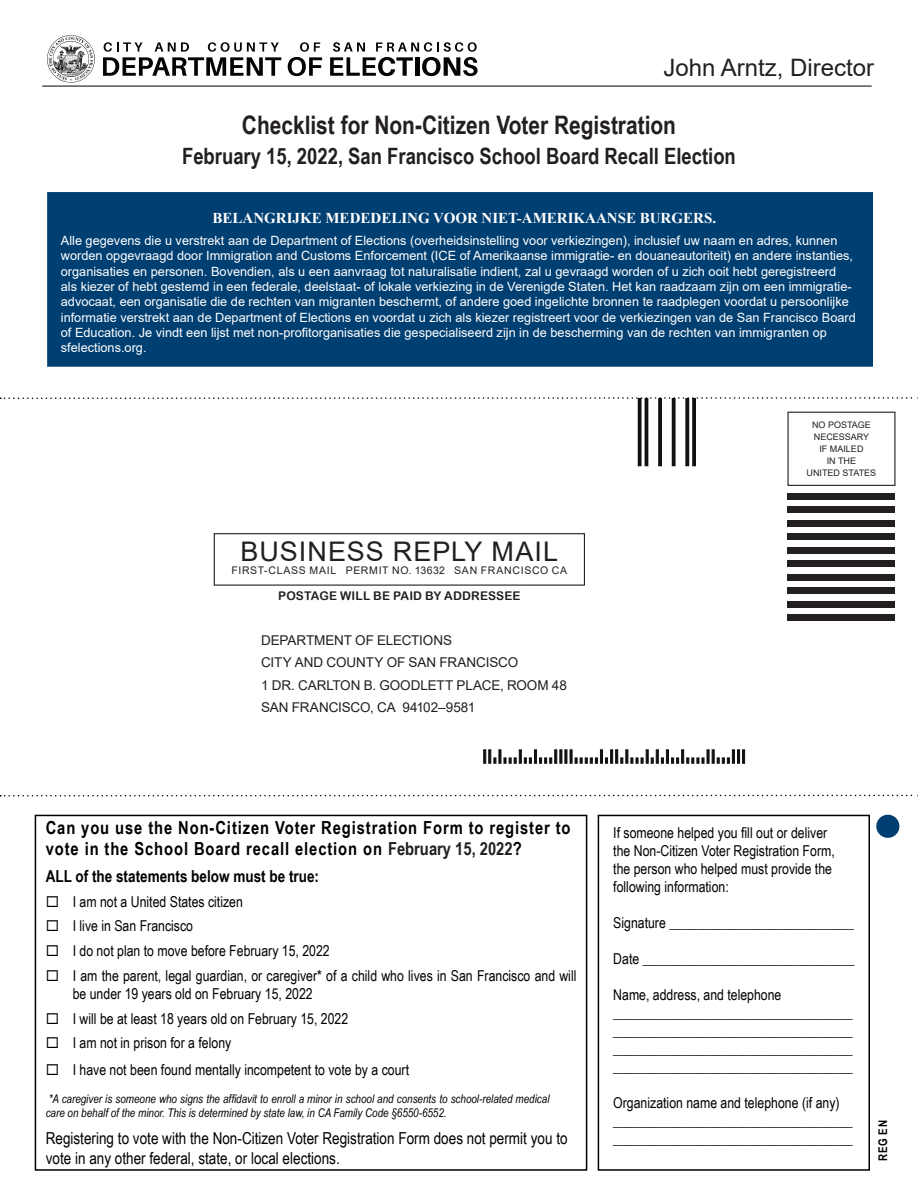
<style>
.page{position:relative;width:918px;height:1188px;background:#fff}
.page>*{position:absolute;margin:0;border:0;box-sizing:border-box;transform-origin:0 0}
.t1{font:27px "Arial";letter-spacing:.04em;color:#231f20}
.t2{font:700 25.5px "Arial Narrow";color:#231f20}
.t3{font:24px "Arial";color:#231f20}
.t4{font:700 22.5px "Arial Narrow";color:#231f20}
.t5{font:700 18px/21.6px "Arial Narrow";letter-spacing:.05em;color:#000}
.t6{font:16.5px/19.8px "Arial Narrow";color:#000}
.t7{font:700 16.5px "Arial Narrow";color:#000}
.t8{font:15px/18px "Arial Narrow";color:#000}
.t9{font:700 15px "Times New Roman";color:#fff}
.t10{font:13.5px "Arial";letter-spacing:-.01em;color:#231f20}
.t11{font:12.75px/15.3px "Arial";color:#fff}
.t12{font:italic 12px/14.4px "Arial Narrow";color:#000}
.t13{font:12px "Arial Rounded MT Bold";letter-spacing:.015em;color:#231f20}
.t14{font:700 12px "Arial Narrow";color:#000}
.t15{font:10.5px "Arial";letter-spacing:.065em;color:#231f20}
.t16{font:9px "Arial";color:#231f20}
.s1{color:#231f20}
</style>
<div class="page">
<div style="left:47px;top:192px;width:826px;height:175px;background:#003f72;border:2px solid #003f72"></div>
<svg style="left:484px;top:750px;width:261px;height:13px"></svg>
<div style="left:638px;top:398px;width:3px;height:68px;border:1px solid #121112"></div>
<div style="left:645px;top:398px;width:3px;height:68px;border:1px solid #121112"></div>
<div style="left:658px;top:398px;width:4px;height:68px;border:1px solid #121112"></div>
<div style="left:672px;top:398px;width:3px;height:68px;border:1px solid #121112"></div>
<div style="left:685px;top:398px;width:4px;height:68px;border:1px solid #121112"></div>
<div style="left:692px;top:398px;width:4px;height:68px;border:1px solid #121112"></div>
<div style="left:788px;top:493px;width:108px;height:7px;background:#231f20"></div>
<div style="left:787px;top:412px;width:108px;height:74px;border:1px solid #231f20"></div>
<div style="left:788px;top:507px;width:108px;height:6px;background:#231f20"></div>
<div style="left:788px;top:520px;width:108px;height:7px;background:#231f20"></div>
<div style="left:788px;top:534px;width:108px;height:6px;background:#231f20"></div>
<div style="left:788px;top:547px;width:108px;height:7px;background:#231f20"></div>
<div style="left:788px;top:561px;width:108px;height:6px;background:#231f20"></div>
<div style="left:788px;top:574px;width:108px;height:7px;background:#231f20"></div>
<div style="left:788px;top:588px;width:108px;height:6px;background:#231f20"></div>
<div style="left:788px;top:601px;width:108px;height:7px;background:#231f20"></div>
<div style="left:788px;top:615px;width:108px;height:6px;background:#231f20"></div>
<div style="left:214px;top:533px;width:371px;height:53px;border:1px solid #231f20"></div>
<div style="left:35px;top:815px;width:552px;height:356px;border:2px solid #000"></div>
<div style="left:598px;top:815px;width:272px;height:356px;border:2px solid #000"></div>
<div style="left:876px;top:815px;width:23px;height:23px;background:#003f72;border-radius:50%"></div>
<svg style="left:0;top:397px;width:918px;height:2px"></svg>
<svg style="left:0;top:795px;width:918px;height:2px"></svg>
<hr style="left:42px;top:86px;width:830px;height:1px;background:#000">
<svg style="left:103px;top:42px;width:178px;height:34px"></svg>
<svg style="left:288px;top:42px;width:34px;height:34px"></svg>
<svg style="left:330px;top:42px;width:148px;height:34px"></svg>
<svg style="left:47px;top:35px;width:48px;height:48px"></svg>
<p class="t3" style="left:664px;top:51px;width:212px">John Arntz, Director</p>
<p class="t2" style="left:242px;top:106px;width:436px">Checklist for Non-Citizen Voter Registration</p>
<p class="t4" style="left:182px;top:140px;width:555px">February 15, 2022, San Francisco School Board Recall Election</p>
<p class="t9" style="left:213px;top:207px;width:505px">BELANGRIJKE MEDEDELING VOOR NIET-AMERIKAANSE BURGERS.</p>
<p class="t11" style="left:61px;top:233px;width:797px">Alle gegevens die u verstrekt aan de Department of Elections (overheidsinstelling voor verkiezingen), inclusief uw naam en adres, kunnen worden opgevraagd door Immigration and Customs Enforcement (ICE of Amerikaanse immigratie- en douaneautoriteit) en andere instanties, organisaties en personen. Bovendien, als u een aanvraag tot naturalisatie indient, zal u gevraagd worden of u zich ooit hebt geregistreerd<br>als kiezer of hebt gestemd in een federale, deelstaat- of lokale verkiezing in de Verenigde Staten. Het kan raadzaam zijn om een immigratie&shy;advocaat, een organisatie die de rechten van migranten beschermt, of andere goed ingelichte bronnen te raadplegen voordat u persoonlijke informatie verstrekt aan de Department of Elections en voordat u zich als kiezer registreert voor de verkiezingen van de San Francisco Board of Education. Je vindt een lijst met non-profitorganisaties die gespecialiseerd zijn in de bescherming van de rechten van immigranten op sfelections.org.</p>
<p class="t1" style="left:240px;top:533px;width:319px">BUSINESS REPLY MAIL</p>
<p class="t15" style="left:232px;top:563px;width:337px">FIRST-CLASS MAIL PERMIT NO. 13632 SAN FRANCISCO CA</p>
<p class="t13" style="left:278px;top:588px;width:244px">POSTAGE WILL BE PAID BY ADDRESSEE</p>
<p class="t10" style="left:261px;top:631px;width:193px">DEPARTMENT OF ELECTIONS</p>
<p class="t10" style="left:261px;top:653px;width:259px">CITY AND COUNTY OF SAN FRANCISCO</p>
<p class="t10" style="left:261px;top:676px;width:307px">1 DR. CARLTON B. GOODLETT PLACE, ROOM 48</p>
<p class="t10" style="left:261px;top:698px;width:216px">SAN FRANCISCO, CA 94102–9581</p>
<p class="t16" style="left:812px;top:419px;width:60px">NO POSTAGE</p>
<p class="t16" style="left:814px;top:431px;width:57px">NECESSARY</p>
<p class="t16" style="left:819px;top:443px;width:46px">IF MAILED</p>
<p class="t16" style="left:827px;top:455px;width:31px">IN THE</p>
<p class="t16" style="left:807px;top:467px;width:71px">UNITED STATES</p>
<p class="t5" style="left:46px;top:816px;width:526px">Can you use the Non-Citizen Voter Registration Form to register to vote in the School Board recall election on <span class="s1">February 15, 2022</span>?</p>
<p class="t7" style="left:46px;top:864px;width:275px">ALL of the statements below must be true:</p>
<p class="t8" style="left:73px;top:892px;width:172px">I am not a United States citizen</p>
<p class="t8" style="left:73px;top:917px;width:122px">I live in San Francisco</p>
<p class="t8" style="left:73px;top:941px;width:259px">I do not plan to move before February 15, 2022</p>
<p class="t8" style="left:73px;top:966px;width:505px">I am the parent, legal guardian, or caregiver* of a child who lives in San Francisco and will be under 19 years old on February 15, 2022</p>
<p class="t8" style="left:73px;top:1009px;width:277px">I will be at least 18 years old on February 15, 2022</p>
<p class="t8" style="left:73px;top:1034px;width:160px">I am not in prison for a felony</p>
<p class="t8" style="left:73px;top:1060px;width:338px">I have not been found mentally incompetent to vote by a court</p>
<p class="t12" style="left:46px;top:1091px;width:505px">*A caregiver is someone who signs the affidavit to enroll a minor in school and consents to school-related medical care on behalf of the minor. This is determined by state law, in CA Family Code §6550-6552.</p>
<p class="t6" style="left:46px;top:1127px;width:523px">Registering to vote with the Non-Citizen Voter Registration Form does not permit you to vote in any other federal, state, or local elections.</p>
<p class="t8" style="left:613px;top:823px;width:223px">If someone helped you fill out or deliver the Non-Citizen Voter Registration Form, the person who helped must provide the following information:</p>
<p class="t8" style="left:613px;top:913px;width:242px">Signature ___________________________</p>
<p class="t8" style="left:613px;top:949px;width:243px">Date _______________________________</p>
<p class="t8" style="left:613px;top:985px;width:170px">Name, address, and telephone</p>
<p class="t8" style="left:613px;top:1003px;width:241px">___________________________________ ___________________________________</p>
<p class="t8" style="left:613px;top:1039px;width:241px">___________________________________</p>
<p class="t8" style="left:613px;top:1057px;width:241px">___________________________________</p>
<p class="t8" style="left:613px;top:1093px;width:228px">Organization name and telephone (if any)</p>
<p class="t8" style="left:613px;top:1111px;width:241px">___________________________________</p>
<p class="t8" style="left:613px;top:1129px;width:241px">___________________________________</p>
<p class="t14" style="left:874px;top:1161px;width:42px;rotate:-90deg">REG EN</p>
</div>
